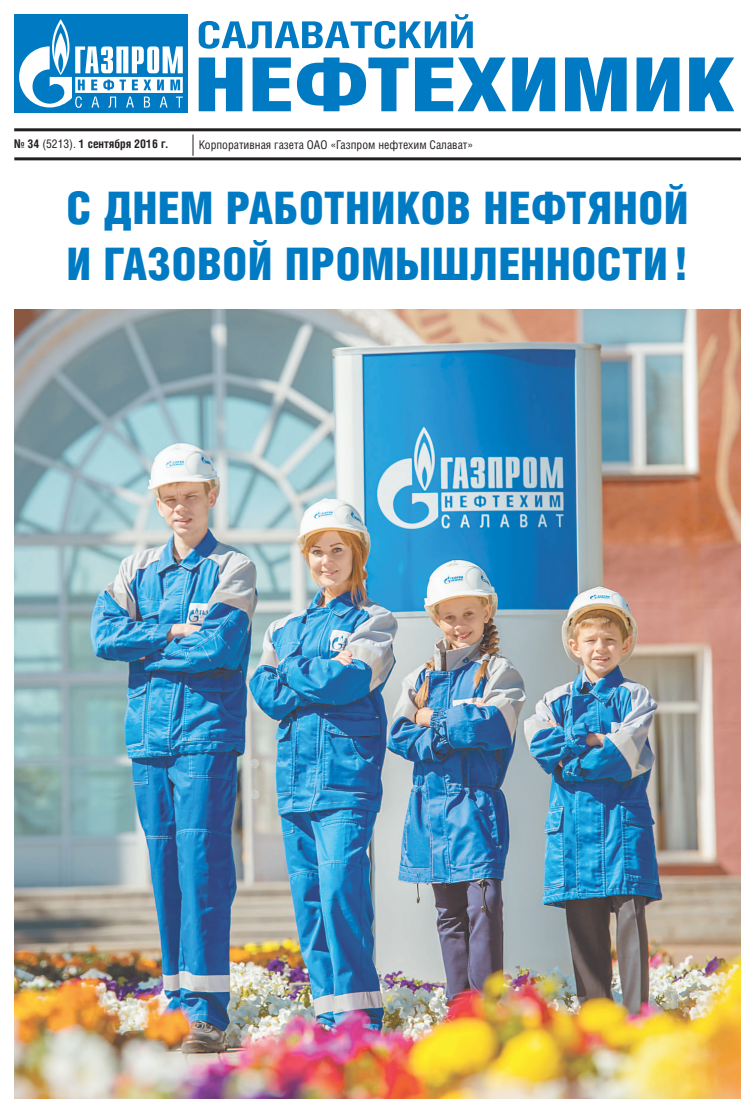
<style>
.page{position:relative;width:755px;height:1113px;background:#fff}
.page>*{position:absolute;margin:0;border:0;box-sizing:border-box;transform-origin:0 0}
.t1{font:900 45px/56px "Helios Cond";letter-spacing:.01em;color:#007bc3}
.t2{font:12px "Helios Cond";color:#231f20}
.t3{font:700 12px "Helios Cond";color:#231f20}
.s1{font-weight:400}
</style>
<div class="page">
<hr style="left:14px;top:128px;width:726px;height:3px;background:#231f20">
<hr style="left:14px;top:157px;width:726px;height:3px;background:#231f20">
<svg style="left:193px;top:134px;width:1px;height:22px"></svg>
<svg style="left:198px;top:14px;width:274px;height:35px"></svg>
<svg style="left:198px;top:57px;width:535px;height:54px"></svg>
<div style="left:14px;top:14px;width:173px;height:99px;background:#007bc3"></div>
<svg style="left:19px;top:19px;width:164px;height:89px"></svg>
<img style="left:14px;top:310px;width:726px;height:788px">
<p class="t3" style="left:14px;top:136px;width:155px">№ 34 <span class="s1">(5213).</span> 1 сентября 2016 г.</p>
<p class="t2" style="left:198px;top:137px;width:276px">Корпоративная газета ОАО «Газпром нефтехим Салават»</p>
<h1 class="t1" style="left:66px;top:179px;width:623px">С Днем работников нефтяной и газовой промышленности!</h1>
</div>
